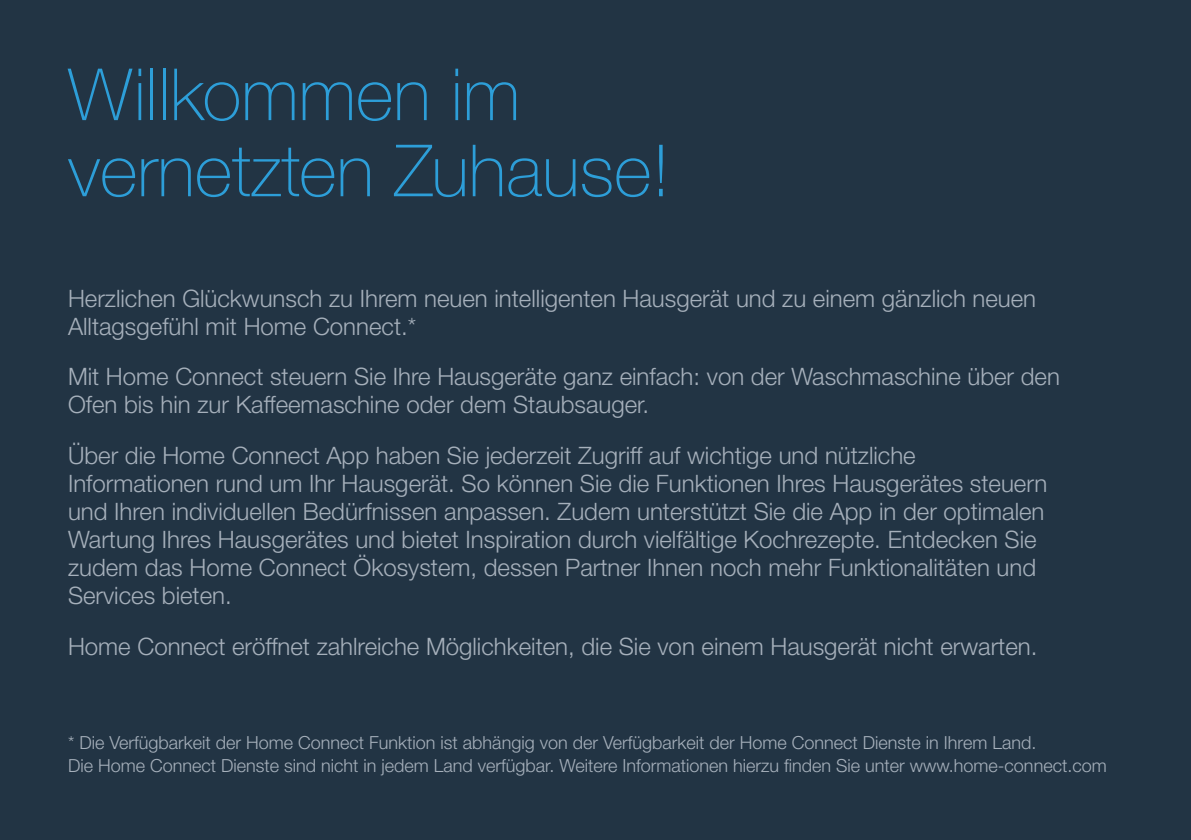
<style>
.page{position:relative;width:1191px;height:840px;background:#fff}
.page>*{position:absolute;margin:0;border:0;box-sizing:border-box;transform-origin:0 0}
.t1{font:100 72px/76px "Helvetica Neue";color:#2d9ed8}
.t2{font:300 24px/28px "Helvetica Neue";color:#a6b0bb}
.t3{font:300 18px/23px "Helvetica Neue";color:#a6b0bb}
</style>
<div class="page">
<div style="left:0;top:0;width:1191px;height:839px;background:#223444"></div>
<h1 class="t1" style="left:68px;top:53px;width:603px">Willkommen im vernetzten Zuhause!</h1>
<p class="t2" style="left:68px;top:282px;width:969px">Herzlichen Glückwunsch zu Ihrem neuen intelligenten Hausgerät und zu einem gänzlich neuen<br>Alltagsgefühl mit Home Connect.*</p>
<p class="t2" style="left:68px;top:361px;width:993px">Mit Home Connect steuern Sie Ihre Hausgeräte ganz einfach: von der Waschmaschine über den<br>Ofen bis hin zur Kaffeemaschine oder dem Staubsauger.</p>
<p class="t2" style="left:68px;top:439px;width:980px">Über die Home Connect App haben Sie jederzeit Zugriff auf wichtige und nützliche Informationen rund um Ihr Hausgerät. So können Sie die Funktionen Ihres Hausgerätes steuern und Ihren individuellen Bedürfnissen anpassen. Zudem unterstützt Sie die App in der optimalen Wartung Ihres Hausgerätes und bietet Inspiration durch vielfältige Kochrezepte. Entdecken Sie zudem das Home Connect Ökosystem, dessen Partner Ihnen noch mehr Funktionalitäten und Services bieten.</p>
<p class="t2" style="left:68px;top:630px;width:970px">Home Connect eröffnet zahlreiche Möglichkeiten, die Sie von einem Hausgerät nicht erwarten.</p>
<p class="t3" style="left:68px;top:729px;width:1040px">* Die Verfügbarkeit der Home Connect Funktion ist abhängig von der Verfügbarkeit der Home Connect Dienste in Ihrem Land.<br>Die Home Connect Dienste sind nicht in jedem Land verfügbar. Weitere Informationen hierzu finden Sie unter www.home-connect.com</p>
</div>
